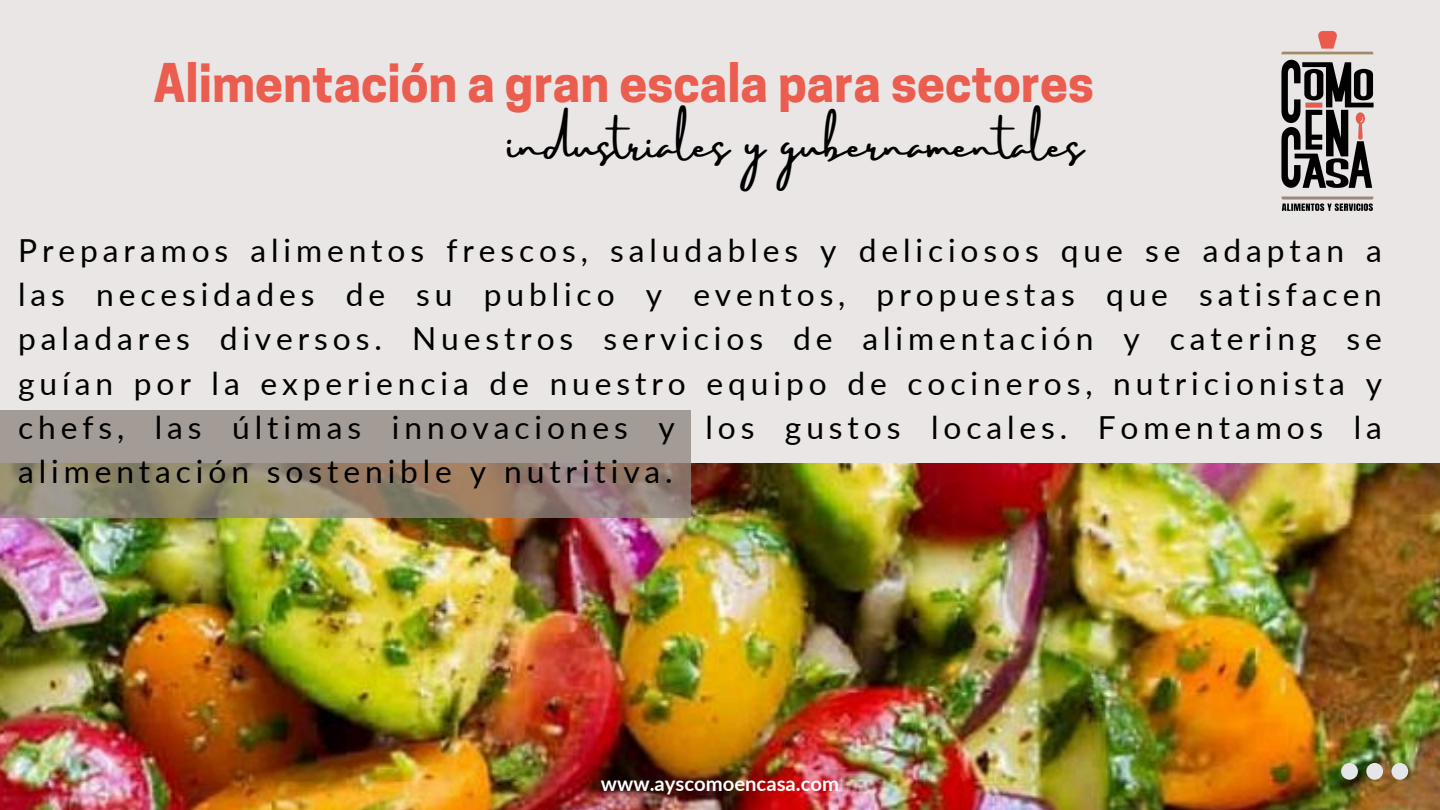
<style>
.page{position:relative;width:1440px;height:810px;background:#eae6e6}
.page>*{position:absolute;margin:0;border:0;box-sizing:border-box;transform-origin:0 0}
.t1{font:700 50px "Cooper Hewitt";color:#eb5e4f}
.t2{font:42px "Amsterdam Three";color:#000}
.t3{font:31.7px/44.2px "Lato";letter-spacing:.155em;color:#000;text-align:justify}
.t4{font:700 20.3px "Lato";color:#fff}
</style>
<div class="page">
<img style="left:0;top:464px;width:1440px;height:346px">
<svg style="left:0;top:410px;width:691px;height:107px;background:#9a8f82"></svg>
<svg style="left:1341px;top:763px;width:67px;height:16px"></svg>
<img style="left:1281px;top:31px;width:93px;height:180px">
<h2 class="t1" style="left:154px;top:65px;width:942px">Alimentación a gran escala para sectores</h2>
<p class="t2" style="left:507px;top:121px;width:577px">industriales y gubernamentales</p>
<h1 class="t3" style="left:18px;top:228px;width:1365px">Preparamos alimentos frescos, saludables y deliciosos que se adaptan a las necesidades de su publico y eventos, propuestas que satisfacen paladares diversos. Nuestros servicios de alimentación y catering se guían por la experiencia de nuestro equipo de cocineros, nutricionista y chefs, las últimas innovaciones y los gustos locales. Fomentamos la alimentación sostenible y nutritiva.</h1>
<h3 class="t4" style="left:601px;top:771px;width:240px">www.ayscomoencasa.com</h3>
</div>
